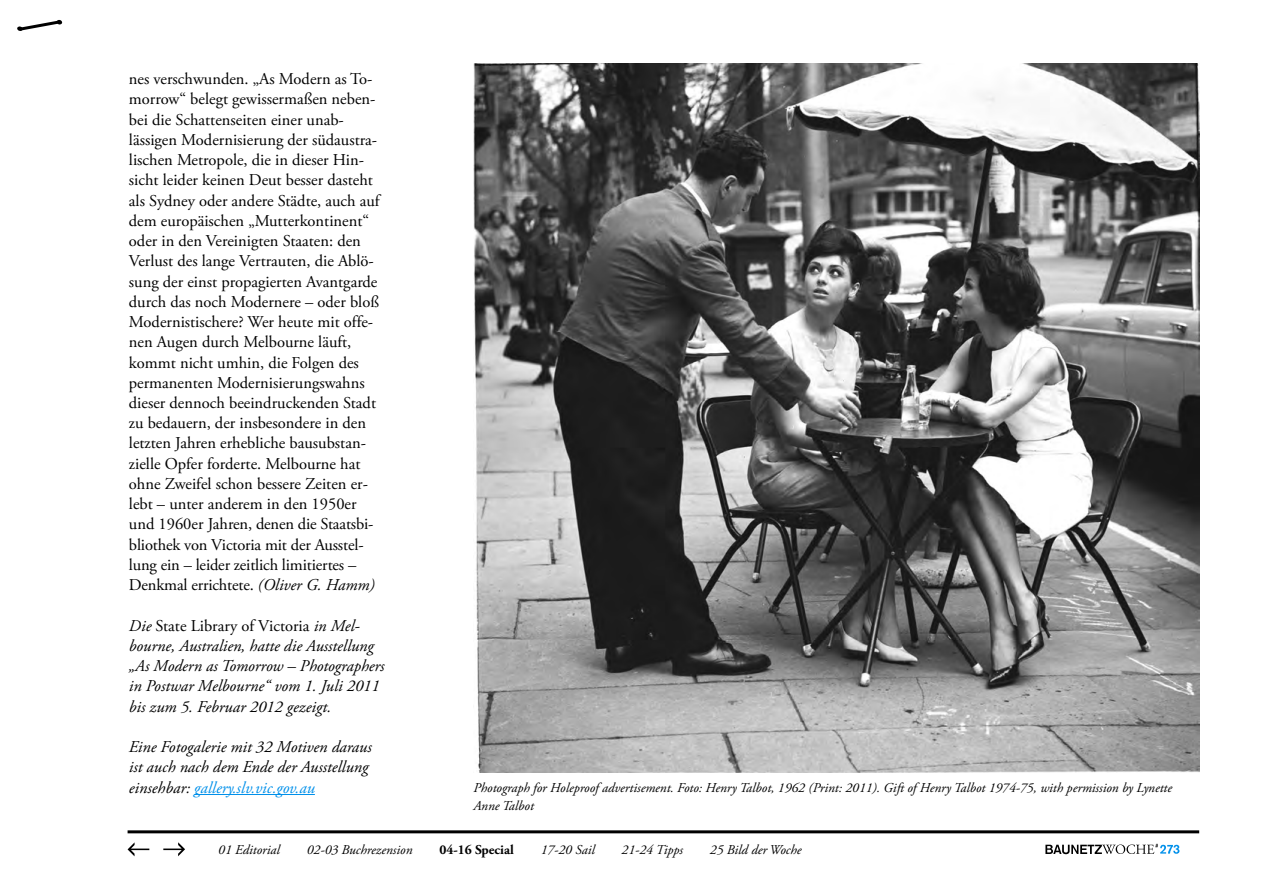
<style>
.page{position:relative;width:1263px;height:893px;background:#fff}
.page>*{position:absolute;margin:0;border:0;box-sizing:border-box;transform-origin:0 0}
.t1{font:16.5px/20.2px "Adobe Garamond Pro";color:#000}
.t2{font:italic 16.5px/20.2px "Adobe Garamond Pro";color:#000}
.t3{font:italic 13.5px/17.2px "Adobe Garamond Pro";color:#000}
.t4{font:700 13.5px "Adobe Garamond Pro";color:#000}
.s1{font-style:italic}
.s2{font-style:normal}
.s3{color:#0090ea}
</style>
<div class="page">
<hr style="left:128px;top:830px;width:1071px;height:3px;background:#000">
<svg style="left:128px;top:842px;width:21px;height:14px"></svg>
<svg style="left:163px;top:842px;width:22px;height:14px"></svg>
<svg style="left:17px;top:20px;width:46px;height:11px"></svg>
<svg style="left:1045px;top:844px;width:134px;height:10px"></svg>
<hr style="left:194px;top:794px;width:121px;height:1px;background:#0090ea">
<img style="left:473px;top:64px;width:726px;height:709px">
<p class="t1" style="left:129px;top:69px;width:252px">nes verschwunden. „As Modern as To&shy;morrow“ belegt gewissermaßen neben&shy;bei die Schattenseiten einer unab&shy;lässigen Modernisierung der südaustra&shy;lischen Metropole, die in dieser Hin&shy;sicht leider keinen Deut besser dasteht als Sydney oder andere Städte, auch auf dem europäischen „Mutterkontinent“ oder in den Vereinigten Staaten: den Verlust des lange Vertrauten, die Ablö&shy;sung der einst propagierten Avantgarde durch das noch Modernere – oder bloß Modernistischere? Wer heute mit offe&shy;nen Augen durch Melbourne läuft, kommt nicht umhin, die Folgen des permanenten Modernisierungswahns dieser dennoch beeindruckenden Stadt zu bedauern, der insbesondere in den letzten Jahren erhebliche bausubstan&shy;zielle Opfer forderte. Melbourne hat ohne Zweifel schon bessere Zeiten er&shy;lebt – unter anderem in den 1950er und 1960er Jahren, denen die Staatsbi&shy;bliothek von Victoria mit der Ausstel&shy;lung ein – leider zeitlich limitiertes – Denkmal errichtete. <span class="s1">(Oliver G. Hamm)</span></p>
<p class="t2" style="left:129px;top:616px;width:257px">Die <span class="s2">State Library of Victoria</span> in Mel&shy;bourne, Australien, hatte die Ausstellung „As Modern as Tomorrow – Photographers in Postwar Melbourne“ vom 1. Juli 2011 bis zum 5. Februar 2012 gezeigt.</p>
<p class="t2" style="left:129px;top:737px;width:244px">Eine Fotogalerie mit 32 Motiven daraus ist auch nach dem Ende der Ausstellung einsehbar: <span class="s3">gallery.slv.vic.gov.au</span></p>
<p class="t3" style="left:473px;top:780px;width:700px">Photograph for Holeproof advertisement. Foto: Henry Talbot, 1962 (Print: 2011). Gift of Henry Talbot 1974-75, with permission by Lynette<br>Anne Talbot</p>
<p class="t3" style="left:218px;top:841px;width:63px">01 Editorial</p>
<p class="t3" style="left:307px;top:841px;width:107px">02-03 Buchrezension</p>
<p class="t4" style="left:439px;top:841px;width:76px">04-16 Special</p>
<p class="t3" style="left:541px;top:841px;width:56px">17-20 Sail</p>
<p class="t3" style="left:622px;top:841px;width:63px">21-24 Tipps</p>
<p class="t3" style="left:710px;top:841px;width:93px">25 Bild der Woche</p>
</div>
